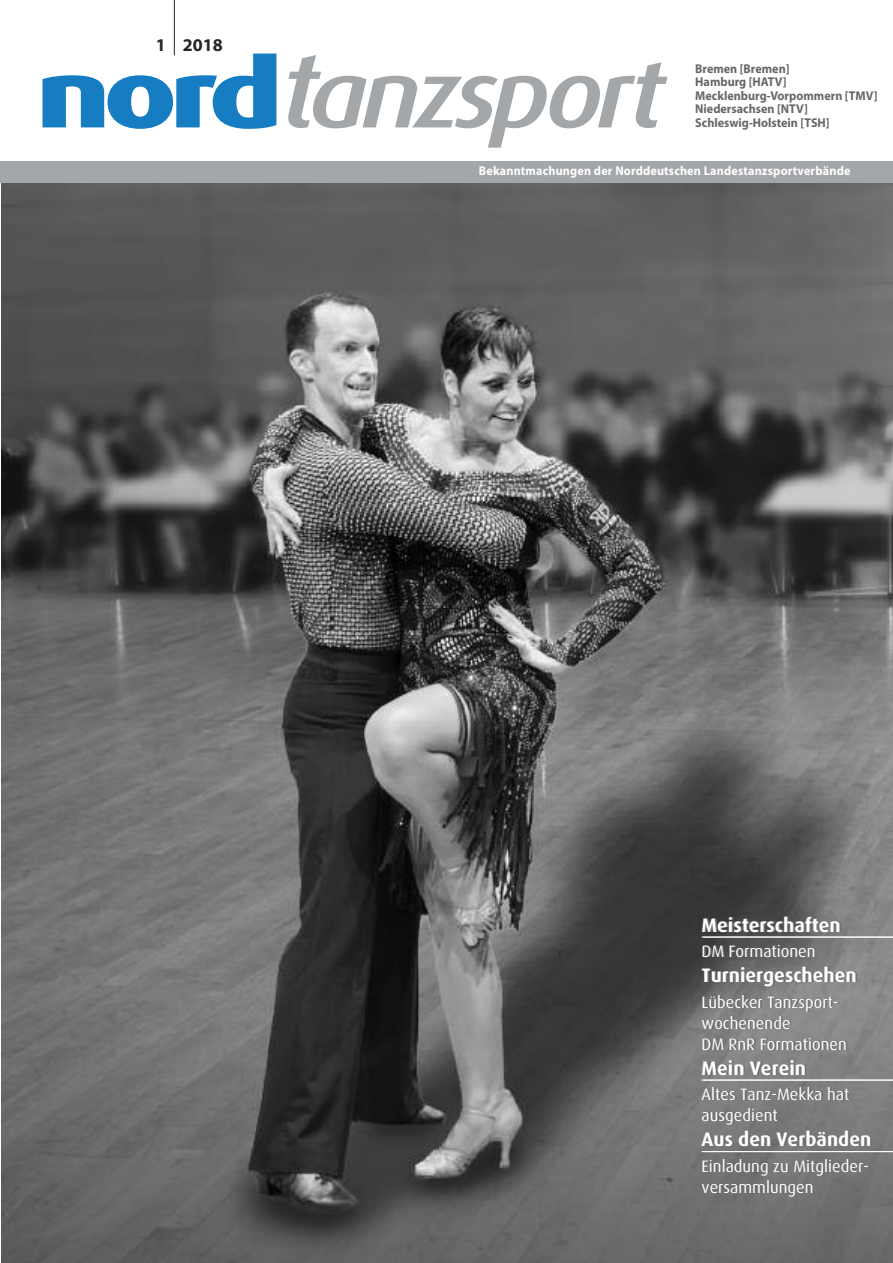
<style>
.page{position:relative;width:893px;height:1263px;background:#fff}
.page>*{position:absolute;margin:0;border:0;box-sizing:border-box;transform-origin:0 0}
.t1{font:700 19.5px "Dax";color:#fff}
.t2{font:700 18px "Myriad Pro";color:#272526}
.t3{font:16.5px/21px "Dax";color:#fff}
.t4{font:700 12.75px/13.5px "Myriad Pro";color:#686767;scale:.95 1}
.t5{font:700 12.75px "Myriad Pro";letter-spacing:.015em;color:#fff;scale:.95 1}
</style>
<div class="page">
<svg style="left:43px;top:54px;width:233px;height:75px"></svg>
<svg style="left:288px;top:55px;width:379px;height:93px"></svg>
<img style="left:1px;top:183px;width:892px;height:1080px">
<hr style="left:174px;top:0;width:1px;height:55px;background:#272526">
<div style="left:0;top:162px;width:893px;height:21px;background:#a4a7aa"></div>
<hr style="left:702px;top:937px;width:191px;height:1px;background:#fff">
<hr style="left:702px;top:1080px;width:191px;height:1px;background:#fff">
<hr style="left:702px;top:1151px;width:191px;height:1px;background:#fff">
<p class="t2" style="left:156px;top:38px;width:68px">1 2018</p>
<p class="t4" style="left:695px;top:62px;width:193px">Bremen [Bremen]<br>Hamburg [HATV]<br>Mecklenburg-Vorpommern [TMV]<br>Niedersachsen [NTV]<br>Schleswig-Holstein [TSH]</p>
<p class="t5" style="left:479px;top:166px;width:393px">Bekanntmachungen der Norddeutschen Landestanzsportverbände</p>
<p class="t1" style="left:702px;top:914px;width:141px">Meisterschaften</p>
<p class="t3" style="left:702px;top:941px;width:116px">DM Formationen</p>
<p class="t1" style="left:702px;top:964px;width:157px">Turniergeschehen</p>
<p class="t3" style="left:702px;top:991px;width:147px">Lübecker Tanzsport&shy;wochenende<br>DM RnR Formationen</p>
<p class="t1" style="left:702px;top:1057px;width:106px">Mein Verein</p>
<p class="t3" style="left:702px;top:1084px;width:149px">Altes Tanz-Mekka hat ausgedient</p>
<p class="t1" style="left:702px;top:1128px;width:171px">Aus den Verbänden</p>
<p class="t3" style="left:702px;top:1155px;width:169px">Einladung zu Mitglieder&shy;versammlungen</p>
</div>
